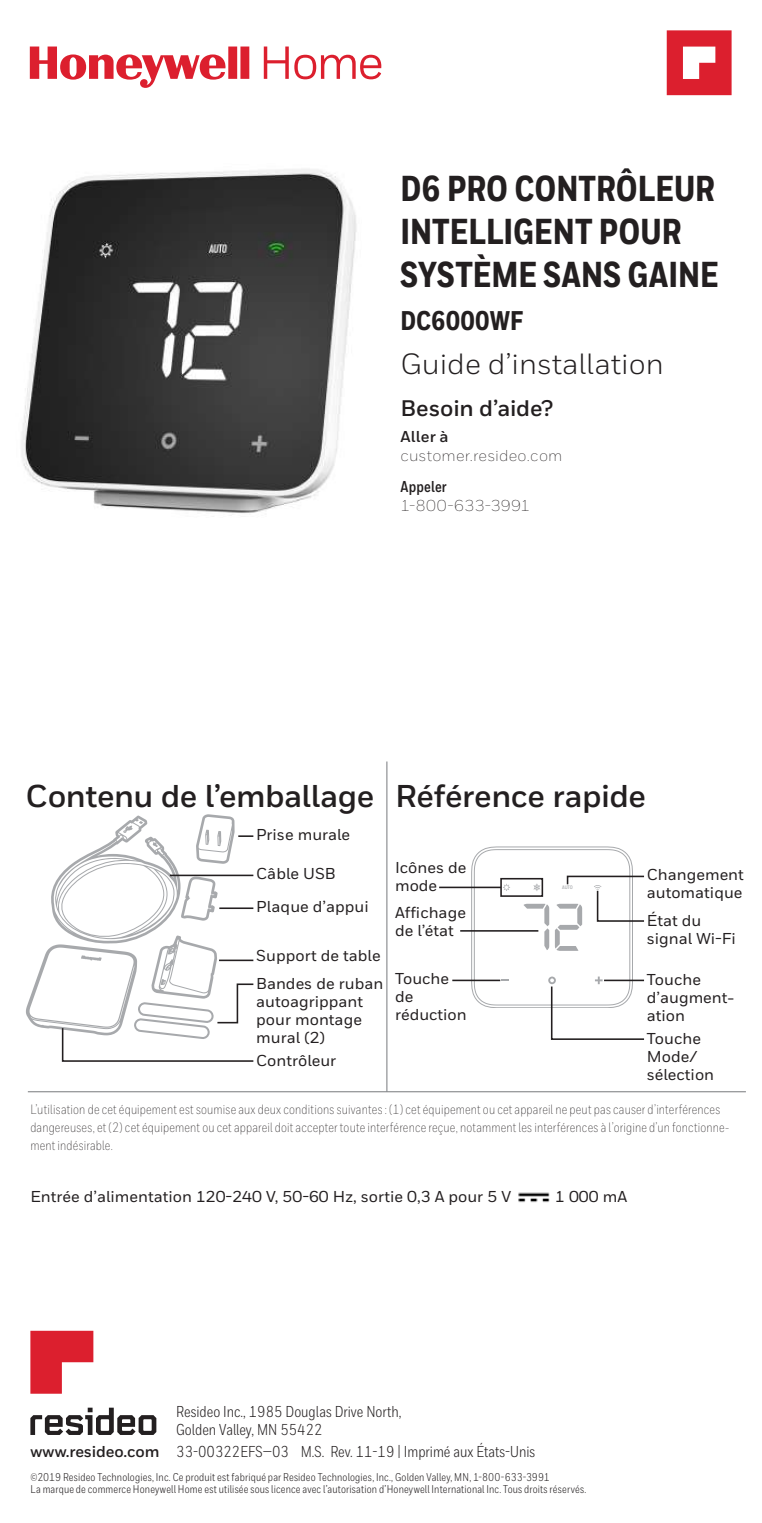
<style>
.page{position:relative;width:762px;height:1523px;background:#fff}
.page>*{position:absolute;margin:0;border:0;box-sizing:border-box;transform-origin:0 0}
.t1{font:800 36px/43.2px "Honeywell Cond";color:#231f20}
.t2{font:700 31.5px "Honeywell Sans";letter-spacing:-.015em;color:#231f20}
.t3{font:29.25px "Honeywell Sans";color:#231f20}
.t4{font:800 27px "Honeywell Cond";letter-spacing:.005em;color:#231f20}
.t5{font:700 22.5px "Honeywell Sans";letter-spacing:-.01em;color:#231f20}
.t6{font:500 15.75px/18px "Honeywell Sans";color:#231f20}
.t7{font:15.75px/18px "Honeywell Cond";color:#231f20}
.t8{font:300 15.75px "Honeywell Sans";letter-spacing:.015em;color:#231f20}
.t9{font:700 15.75px "Honeywell Sans";letter-spacing:-.01em;color:#231f20}
.t10{font:700 15.75px "Honeywell Cond";letter-spacing:.01em;color:#231f20}
.t11{font:300 13.5px/18px "Honeywell Cond";letter-spacing:.015em;color:#231f20}
.t12{font:11.25px/11.2px "Honeywell Cond";letter-spacing:.015em;color:#231f20}
.t13{font:700 4.95px "Honeywell Cond";color:#a7a9ac}
</style>
<div class="page">
<hr style="left:28px;top:1091px;width:717px;height:1px;background:#87898c">
<hr style="left:386px;top:761px;width:1px;height:331px;background:#87898c">
<svg style="left:26px;top:814px;width:228px;height:248px"></svg>
<svg style="left:471px;top:847px;width:174px;height:193px"></svg>
<hr style="left:604px;top:979px;width:40px;height:2px;background:#231f20">
<hr style="left:452px;top:979px;width:48px;height:2px;background:#231f20">
<hr style="left:460px;top:930px;width:78px;height:2px;background:#231f20">
<div style="left:500px;top:878px;width:43px;height:19px;border:2px solid #231f20"></div>
<hr style="left:439px;top:887px;width:62px;height:1px;background:#231f20">
<img style="left:21px;top:169px;width:336px;height:344px">
<svg style="left:30px;top:1407px;width:126px;height:28px"></svg>
<svg style="left:30px;top:1331px;width:63px;height:63px"></svg>
<img style="left:518px;top:1192px;width:32px;height:10px">
<svg style="left:30px;top:47px;width:351px;height:41px"></svg>
<svg style="left:666px;top:30px;width:65px;height:65px"></svg>
<h1 class="t1" style="left:400px;top:168px;width:320px">D6 PRO CONTRÔLEUR<br>INTELLIGENT POUR<br>SYSTÈME SANS GAINE</h1>
<h3 class="t4" style="left:400px;top:304px;width:124px">DC6000WF</h3>
<h3 class="t3" style="left:400px;top:346px;width:265px">Guide d’installation</h3>
<h3 class="t5" style="left:400px;top:395px;width:154px">Besoin d’aide?</h3>
<p class="t9" style="left:400px;top:427px;width:50px">Aller à</p>
<p class="t8" style="left:400px;top:446px;width:163px">customer.resideo.com</p>
<p class="t10" style="left:400px;top:477px;width:48px">Appeler</p>
<p class="t8" style="left:400px;top:496px;width:131px">1-800-633-3991</p>
<h2 class="t2" style="left:26px;top:777px;width:350px">Contenu de l’emballage</h2>
<p class="t6" style="left:256px;top:826px;width:95px">Prise murale</p>
<p class="t6" style="left:256px;top:857px;width:114px;line-height:33.1px">Câble USB<br>Plaque d’appui</p>
<p class="t6" style="left:256px;top:942px;width:128px;line-height:27.7px">Support de table<br>Bandes de ruban</p>
<p class="t6" style="left:256px;top:992px;width:108px;text-align:justify">autoagrippant pour montage mural (2)</p>
<p class="t6" style="left:256px;top:1051px;width:81px">Contrôleur</p>
<h2 class="t2" style="left:395px;top:777px;width:252px">Référence rapide</h2>
<p class="t6" style="left:395px;top:858px;width:73px">Icônes de mode</p>
<p class="t6" style="left:395px;top:904px;width:72px">Affichage de l’état</p>
<p class="t6" style="left:395px;top:969px;width:73px">Touche de réduction</p>
<p class="t13" style="left:562px;top:884px;width:12px">AUTO</p>
<p class="t6" style="left:646px;top:866px;width:98px">Changement automatique</p>
<p class="t6" style="left:646px;top:912px;width:90px">État du signal Wi-Fi</p>
<p class="t6" style="left:646px;top:971px;width:89px">Touche d’augment&shy;ation</p>
<p class="t6" style="left:646px;top:1029px;width:69px">Touche<br>Mode/ sélection</p>
<p class="t11" style="left:30px;top:1100px;width:700px">L’utilisation de cet équipement est soumise aux deux conditions suivantes : (1) cet équipement ou cet appareil ne peut pas causer d’interférences dangereuses, et (2) cet équipement ou cet appareil doit accepter toute interférence reçue, notamment les interférences à l’origine d’un fonctionne&shy;ment indésirable.</p>
<p class="t6" style="left:30px;top:1188px;width:482px">Entrée d’alimentation 120-240 V, 50-60 Hz, sortie 0,3 A pour 5 V</p>
<p class="t6" style="left:555px;top:1188px;width:73px">1 000 mA</p>
<p class="t7" style="left:176px;top:1402px;width:226px">Resideo Inc., 1985 Douglas Drive North,<br>Golden Valley, MN 55422</p>
<p class="t7" style="left:176px;top:1443px;width:360px">33-00322EFS—03 M.S. Rev. 11-19 | Imprimé aux États-Unis</p>
<p class="t12" style="left:30px;top:1472px;width:557px">©2019 Resideo Technologies, Inc. Ce produit est fabriqué par Resideo Technologies, Inc., Golden Valley, MN, 1-800-633-3991<br>La marque de commerce Honeywell Home est utilisée sous licence avec l’autorisation d’Honeywell International Inc. Tous droits réservés.</p>
<p class="t9" style="left:30px;top:1442px;width:130px">www.resideo.com</p>
</div>
